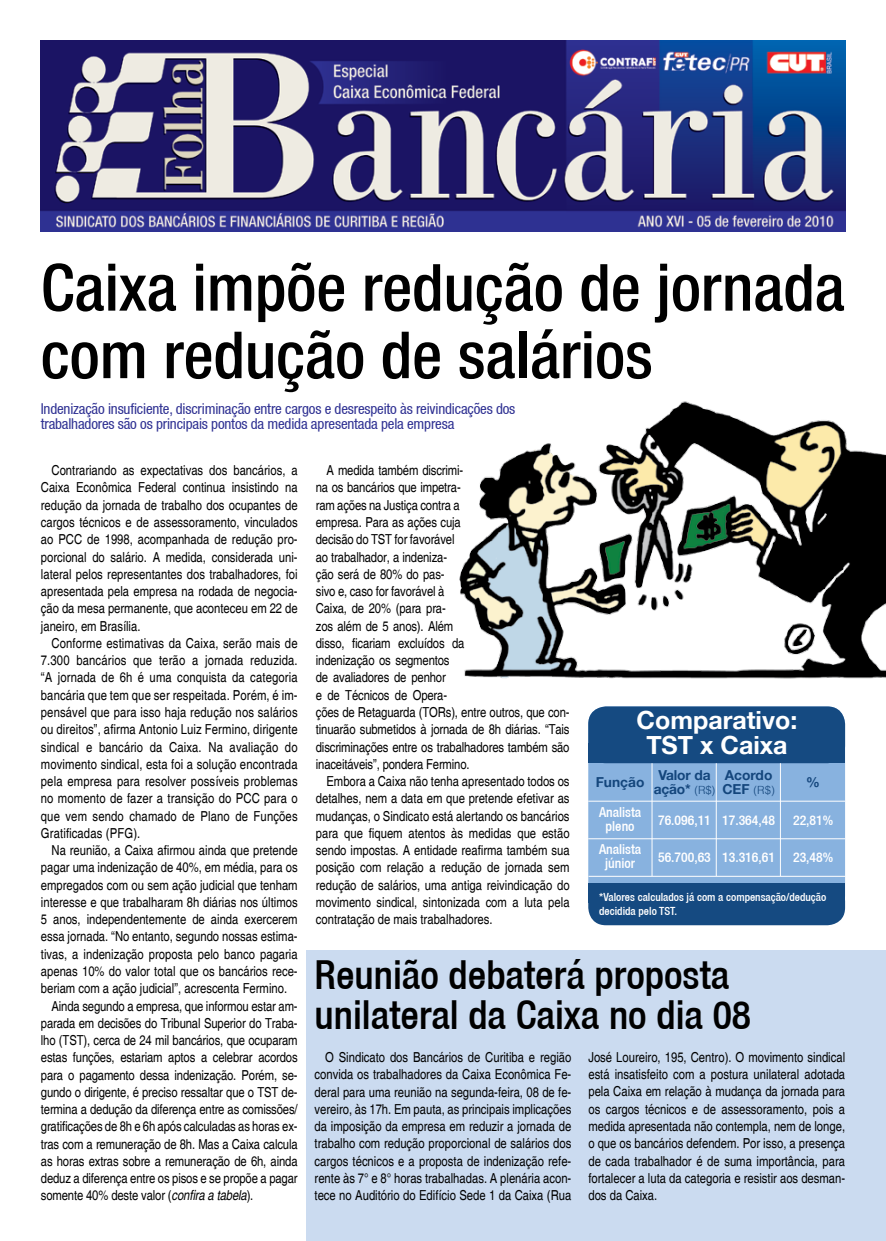
<style>
.page{position:relative;width:886px;height:1241px;background:#fff}
.page>*{position:absolute;margin:0;border:0;box-sizing:border-box;transform-origin:0 0}
.t1{font:500 condensed 65px/67.5px "Helvetica 67";color:#000}
.t2{font:500 condensed 40px/40px "Helvetica 67";color:#000}
.t3{font:700 25px/25px "Helvetica 75";color:#fff;text-align:center}
.t4{font:condensed 15px/15px "Helvetica 57";letter-spacing:-.01em;color:#2e3092}
.t5{font:condensed 13.75px/17.2px "Helvetica";letter-spacing:-.01em;color:#000;text-align:justify}
.t6{font:500 condensed 13.75px/13.8px "Helvetica 67";color:#fff;text-align:center}
.t7{font:700 13.75px/13.8px "Helvetica 75";letter-spacing:-.005em;color:#14467c;text-align:center}
.t8{font:500 condensed 11.25px/13.5px "Helvetica 67";color:#fff}
.t9{font:300 11.25px "Helv";color:#14467c}
.s1{font-style:italic}
.s2{font-family:"Helv";font-weight:300;font-size:11.25px}
.s3{font-family:"Helvetica 75";font-weight:700;font-size:13.75px}
</style>
<div class="page">
<div style="left:306px;top:950px;width:580px;height:290px;background:#cbdbf0"></div>
<img style="left:459px;top:401px;width:427px;height:278px">
<img style="left:41px;top:41px;width:804px;height:190px">
<div style="left:588px;top:706px;width:257px;height:206px;background:#88b2df;border-radius:18px"></div>
<div style="left:588px;top:706px;width:257px;height:57px;background:#154a81;border-radius:18px"></div>
<div style="left:588px;top:743px;width:257px;height:20px;background:#154a81"></div>
<div style="left:588px;top:883px;width:257px;height:42px;background:#154a81;border-radius:18px"></div>
<div style="left:588px;top:882px;width:257px;height:20px;background:#154a81"></div>
<hr style="left:588px;top:800px;width:257px;height:1px;background:#fff">
<hr style="left:588px;top:838px;width:257px;height:1px;background:#fff">
<hr style="left:588px;top:875px;width:257px;height:1px;background:#fff">
<hr style="left:651px;top:763px;width:1px;height:112px;background:#fff">
<hr style="left:716px;top:763px;width:1px;height:112px;background:#fff">
<hr style="left:780px;top:763px;width:1px;height:112px;background:#fff">
<h1 class="t1" style="left:41px;top:253px;width:805px">Caixa impõe redução de jornada com redução de salários</h1>
<p class="t4" style="left:41px;top:401px;width:476px">Indenização insuficiente, discriminação entre cargos e desrespeito às reivindicações dos trabalhadores são os principais pontos da medida apresentada pela empresa</p>
<p class="t5" style="left:41px;top:462px;width:258px;text-indent:11px">Contrariando as expectativas dos bancários, a Caixa Econômica Federal continua insistindo na redução da jornada de trabalho dos ocupantes de cargos técnicos e de assessoramento, vinculados ao PCC de 1998, acompanhada de redução pro&shy;porcional do salário. A medida, considerada uni&shy;lateral pelos representantes dos trabalhadores, foi apresentada pela empresa na rodada de negocia&shy;ção da mesa permanente, que aconteceu em 22 de janeiro, em Brasília.</p>
<p class="t5" style="left:41px;top:634px;width:258px;text-indent:11px">Conforme estimativas da Caixa, serão mais de 7.300 bancários que terão a jornada reduzida. “A jornada de 6h é uma conquista da categoria bancária que tem que ser respeitada. Porém, é im&shy;pensável que para isso haja redução nos salários ou direitos”, afirma Antonio Luiz Fermino, dirigente sindical e bancário da Caixa. Na avaliação do movimento sindical, esta foi a solução encontrada pela empresa para resolver possíveis problemas no momento de fazer a transição do PCC para o que vem sendo chamado de Plano de Funções Gratificadas (PFG).</p>
<p class="t5" style="left:52px;top:841px;width:248px">Na reunião, a Caixa afirmou ainda que pretende</p>
<p class="t5" style="left:41px;top:858px;width:258px">pagar uma indenização de 40%, em média, para os</p>
<p class="t5" style="left:41px;top:876px;width:258px">empregados com ou sem ação judicial que tenham</p>
<p class="t5" style="left:41px;top:893px;width:258px">interesse e que trabalharam 8h diárias nos últimos</p>
<p class="t5" style="left:41px;top:910px;width:258px">5 anos, independentemente de ainda exercerem</p>
<p class="t5" style="left:41px;top:927px;width:258px">essa jornada. “No entanto, segundo nossas estima-</p>
<p class="t5" style="left:41px;top:945px;width:258px">tivas, a indenização proposta pelo banco pagaria</p>
<p class="t5" style="left:41px;top:962px;width:258px">apenas 10% do valor total que os bancários rece-</p>
<p class="t5" style="left:41px;top:979px;width:248px">beriam com a ação judicial”, acrescenta Fermino.</p>
<p class="t5" style="left:52px;top:997px;width:248px">Ainda segundo a empresa, que informou estar am-</p>
<p class="t5" style="left:41px;top:1014px;width:258px">parada em decisões do Tribunal Superior do Traba-</p>
<p class="t5" style="left:41px;top:1031px;width:258px">lho (TST), cerca de 24 mil bancários, que ocuparam</p>
<p class="t5" style="left:41px;top:1048px;width:258px">estas funções, estariam aptos a celebrar acordos</p>
<p class="t5" style="left:41px;top:1066px;width:258px">para o pagamento dessa indenização. Porém, se-</p>
<p class="t5" style="left:41px;top:1083px;width:258px">gundo o dirigente, é preciso ressaltar que o TST de-</p>
<p class="t5" style="left:41px;top:1100px;width:258px">termina a dedução da diferença entre as comissões/</p>
<p class="t5" style="left:41px;top:1117px;width:258px">gratificações de 8h e 6h após calculadas as horas ex-</p>
<p class="t5" style="left:41px;top:1135px;width:258px">tras com a remuneração de 8h. Mas a Caixa calcula</p>
<p class="t5" style="left:41px;top:1152px;width:258px">as horas extras sobre a remuneração de 6h, ainda</p>
<p class="t5" style="left:41px;top:1169px;width:258px">deduz a diferença entre os pisos e se propõe a pagar</p>
<p class="t5" style="left:41px;top:1186px;width:214px">somente 40% deste valor (<span class="s1">confira a tabela</span>).</p>
<p class="t5" style="left:316px;top:462px;width:255px;text-align:left;text-indent:11px">A medida também discrimi-<br>na os bancários que impetra-<br>ram ações na Justiça contra a<br>empresa. Para as ações cuja<br>decisão do TST for favorável<br>ao trabalhador, a indeniza-<br>ção será de 80% do pas-<br>sivo e, caso for favorável à<br>Caixa, de 20% (para pra-<br>zos além de 5 anos). Além<br>disso, ficariam excluídos da<br>indenização os segmentos<br>de avaliadores de penhor<br>e de Técnicos de Opera-<br>ções de Retaguarda (TORs), entre outros, que con&shy;tinuarão submetidos à jornada de 8h diárias. “Tais discriminações entre os trabalhadores também são inaceitáveis”, pondera Fermino.</p>
<p class="t5" style="left:316px;top:772px;width:255px;text-indent:11px">Embora a Caixa não tenha apresentado todos os detalhes, nem a data em que pretende efetivar as mudanças, o Sindicato está alertando os bancários para que fiquem atentos às medidas que estão sendo impostas. A entidade reafirma também sua posição com relação a redução de jornada sem redução de salários, uma antiga reivindicação do movimento sindical, sintonizada com a luta pela contratação de mais trabalhadores.</p>
<h3 class="t3" style="left:637px;top:707px;width:162px">Comparativo:<br>TST x Caixa</h3>
<p class="t7" style="left:596px;top:774px;width:50px">Função</p>
<p class="t7" style="left:654px;top:767px;width:63px">Valor da ação* <span class="s2">(R$)</span></p>
<p class="t7" style="left:725px;top:767px;width:49px">Acordo</p>
<p class="t9" style="left:722px;top:782px;width:54px"><span class="s3">CEF</span> (R$)</p>
<p class="t7" style="left:806px;top:774px;width:15px">%</p>
<p class="t6" style="left:599px;top:805px;width:44px">Analista pleno</p>
<p class="t6" style="left:599px;top:841px;width:44px">Analista júnior</p>
<p class="t8" style="left:599px;top:890px;width:229px">*Valores calculados já com a compensação/dedução decidida pelo TST.</p>
<p class="t6" style="left:658px;top:813px;width:54px">76.096,11</p>
<p class="t6" style="left:658px;top:850px;width:54px">56.700,63</p>
<p class="t6" style="left:722px;top:813px;width:54px">17.364,48</p>
<p class="t6" style="left:722px;top:850px;width:54px">13.316,61</p>
<p class="t6" style="left:793px;top:813px;width:42px">22,81%</p>
<p class="t6" style="left:793px;top:850px;width:42px">23,48%</p>
<h2 class="t2" style="left:315px;top:953px;width:438px">Reunião debaterá proposta unilateral da Caixa no dia 08</h2>
<p class="t5" style="left:315px;top:1048px;width:258px;text-indent:11px">O Sindicato dos Bancários de Curitiba e região convida os trabalhadores da Caixa Econômica Fe&shy;deral para uma reunião na segunda-feira, 08 de fe&shy;vereiro, às 17h. Em pauta, as principais implicações da imposição da empresa em reduzir a jornada de trabalho com redução proporcional de salários dos cargos técnicos e a proposta de indenização refe&shy;rente às 7° e 8° horas trabalhadas. A plenária acon&shy;tece no Auditório do Edifício Sede 1 da Caixa (Rua</p>
<p class="t5" style="left:588px;top:1048px;width:258px">José Loureiro, 195, Centro). O movimento sindical está insatisfeito com a postura unilateral adotada pela Caixa em relação à mudança da jornada para os cargos técnicos e de assessoramento, pois a medida apresentada não contempla, nem de longe, o que os bancários defendem. Por isso, a presença de cada trabalhador é de suma importância, para fortalecer a luta da categoria e resistir aos desman&shy;dos da Caixa.</p>
</div>
